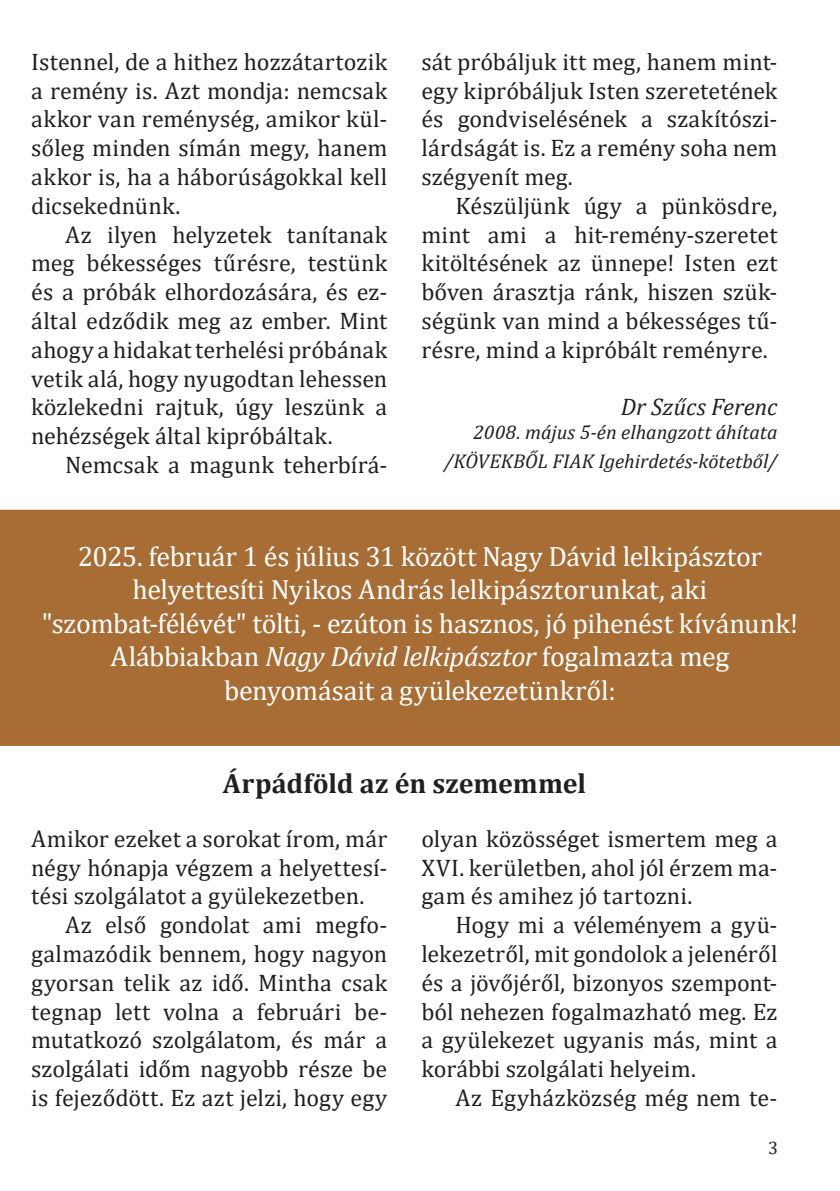
<style>
.page{position:relative;width:840px;height:1191px;background:#fff}
.page>*{position:absolute;margin:0;border:0;box-sizing:border-box;transform-origin:0 0}
.t1{font:28px/33.6px "Cambria";letter-spacing:-.01em;color:#fff;text-align:center}
.cím{font:700 28px "Cambria";letter-spacing:-.005em;color:#231f20}
.bekezdés{font:24px/28.8px "Cambria";letter-spacing:.005em;color:#231f20;text-align:justify}
.szerző{font:italic 24px "Cambria";letter-spacing:-.005em;color:#231f20}
.szerző-2{font:italic 20px/28.8px "Cambria";color:#231f20;text-align:right}
.t2{font:18px "Cambria";color:#231f20}
.s1{font-style:italic}
</style>
<div class="page">
<div style="left:0;top:510px;width:839px;height:236px;background:#a76d35"></div>
<p class="bekezdés" style="left:31px;top:47px;width:357px">Istennel, de a hithez hozzátartozik a remény is. Azt mondja: nemcsak akkor van reménység, amikor kül&shy;sőleg minden símán megy, hanem akkor is, ha a háborúságokkal kell dicsekednünk.</p>
<p class="bekezdés" style="left:31px;top:220px;width:357px;text-indent:34px">Az ilyen helyzetek tanítanak meg békességes tűrésre, testünk és a próbák elhordozására, és ez&shy;által edződik meg az ember. Mint ahogy a hidakat terhelési próbának vetik alá, hogy nyugodtan lehessen közlekedni rajtuk, úgy leszünk a nehézségek által kipróbáltak.</p>
<p class="bekezdés" style="left:65px;top:450px;width:323px">Nemcsak a magunk teherbírá-</p>
<p class="bekezdés" style="left:421px;top:47px;width:357px">sát próbáljuk itt meg, hanem mint&shy;egy kipróbáljuk Isten szeretetének és gondviselésének a szakítószi&shy;lárdságát is. Ez a remény soha nem szégyenít meg.</p>
<p class="bekezdés" style="left:421px;top:191px;width:357px;text-indent:34px">Készüljünk úgy a pünkösdre, mint ami a hit-remény-szeretet kitöltésének az ünnepe! Isten ezt bőven árasztja ránk, hiszen szük&shy;ségünk van mind a békességes tű&shy;résre, mind a kipróbált reményre.</p>
<p class="szerző" style="left:620px;top:390px;width:158px">Dr Szűcs Ferenc</p>
<p class="szerző-2" style="left:444px;top:417px;width:334px">2008. május 5-én elhangzott áhítata /KÖVEKBŐL FIAK Igehirdetés-kötetből/</p>
<p class="t1" style="left:42px;top:539px;width:757px">2025. február 1 és július 31 között Nagy Dávid lelkipásztor helyettesíti Nyikos András lelkipásztorunkat, aki "szombat-félévét" tölti, - ezúton is hasznos, jó pihenést kívánunk!</p>
<p class="t1" style="left:111px;top:640px;width:619px">Alábbiakban <span class="s1">Nagy Dávid lelkipásztor</span> fogalmazta meg benyomásait a gyülekezetünkről:</p>
<p class="cím" style="left:222px;top:763px;width:365px">Árpádföld az én szememmel</p>
<p class="bekezdés" style="left:31px;top:824px;width:357px">Amikor ezeket a sorokat írom, már négy hónapja végzem a helyettesí&shy;tési szolgálatot a gyülekezetben.</p>
<p class="bekezdés" style="left:31px;top:910px;width:357px;text-indent:34px">Az első gondolat ami megfo&shy;galmazódik bennem, hogy nagyon gyorsan telik az idő. Mintha csak tegnap lett volna a februári be&shy;mutatkozó szolgálatom, és már a szolgálati időm nagyobb része be is fejeződött. Ez azt jelzi, hogy egy</p>
<p class="bekezdés" style="left:421px;top:824px;width:357px">olyan közösséget ismertem meg a XVI. kerületben, ahol jól érzem ma&shy;gam és amihez jó tartozni.</p>
<p class="bekezdés" style="left:421px;top:910px;width:357px;text-indent:34px">Hogy mi a véleményem a gyü&shy;lekezetről, mit gondolok a jelenéről és a jövőjéről, bizonyos szempont&shy;ból nehezen fogalmazható meg. Ez a gyülekezet ugyanis más, mint a korábbi szolgálati helyeim.</p>
<p class="bekezdés" style="left:455px;top:1083px;width:323px">Az Egyházközség még nem te-</p>
<p class="t2" style="left:767px;top:1137px;width:11px">3</p>
</div>
